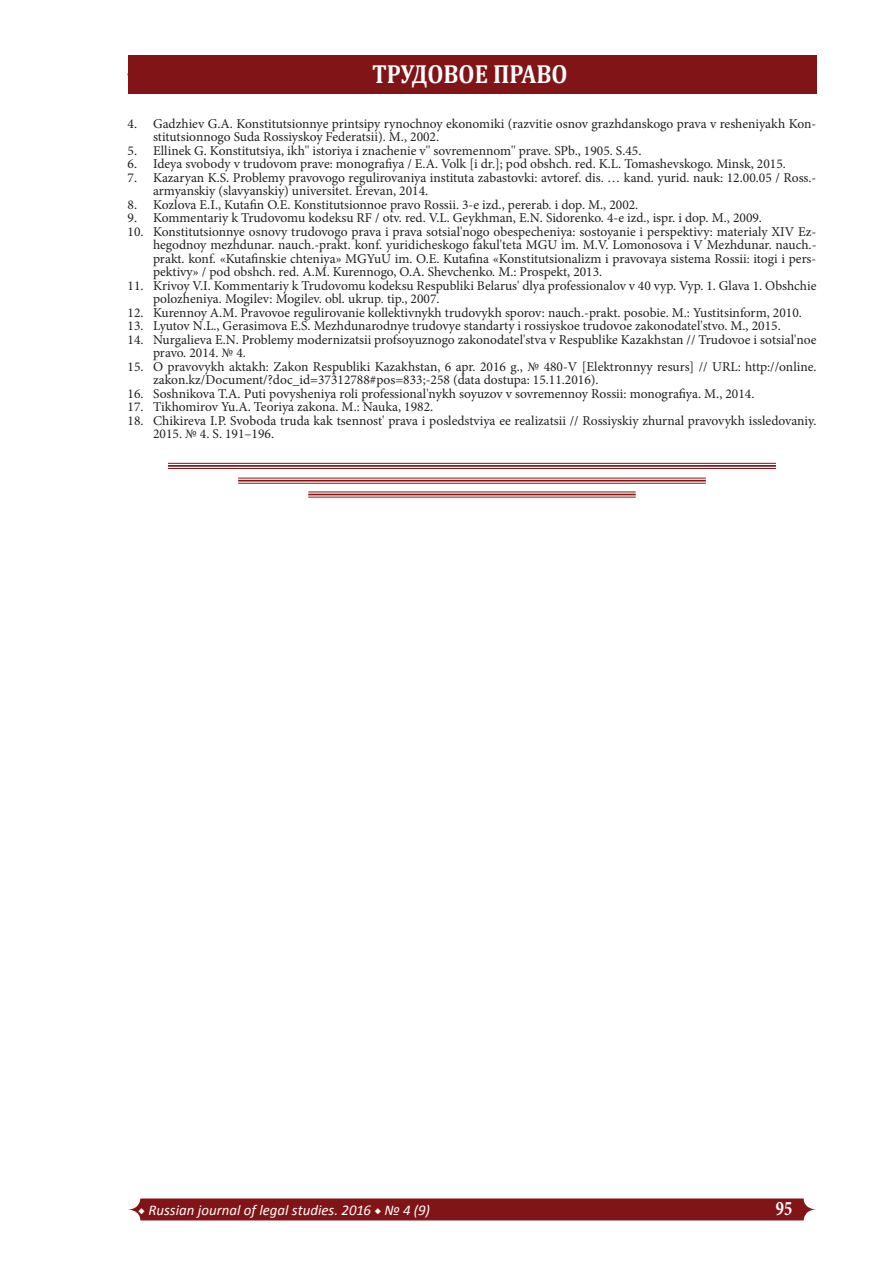
<style>
.page{position:relative;width:893px;height:1263px;background:#fff}
.page>*{position:absolute;margin:0;border:0;box-sizing:border-box;transform-origin:0 0}
.t1{font:700 26.25px "Cambria";color:#fff;scale:.88 1}
.t2{font:700 20.7px "Minion Pro";color:#fff;scale:.8 1}
.t3{font:italic 14.85px "Calibri";color:#fff}
.t4{font:13.5px/13.5px "Minion Pro";color:#231f20}
.s1{font-family:"Minion Pro";font-weight:700;font-style:normal}
</style>
<div class="page">
<svg style="left:128px;top:1198px;width:688px;height:22px;background:#871f22"></svg>
<div style="left:128px;top:55px;width:688px;height:39px;background:#811417"></div>
<hr style="left:168px;top:468px;width:608px;height:1px;background:#811417">
<hr style="left:168px;top:465px;width:608px;height:2px;background:#811417">
<hr style="left:168px;top:463px;width:608px;height:1px;background:#811417">
<hr style="left:238px;top:483px;width:468px;height:1px;background:#811417">
<hr style="left:238px;top:480px;width:468px;height:1px;background:#811417">
<hr style="left:238px;top:478px;width:468px;height:1px;background:#811417">
<hr style="left:308px;top:497px;width:328px;height:1px;background:#811417">
<hr style="left:308px;top:494px;width:328px;height:1px;background:#811417">
<hr style="left:308px;top:491px;width:328px;height:1px;background:#811417">
<h1 class="t1" style="left:372px;top:55px;width:224px">ТРУДОВОЕ ПРАВО</h1>
<p class="t4" style="left:153px;top:117px;width:665px;text-indent:-26px">4. Gadzhiev G.A. Konstitutsionnye printsipy rynochnoy ekonomiki (razvitie osnov grazhdanskogo prava v resheniyakh Kon&shy;stitutsionnogo Suda Rossiyskoy Federatsii). M., 2002.</p>
<p class="t4" style="left:128px;top:144px;width:515px">5. Ellinek G. Konstitutsіya, ikh'' istorіya i znachenіe v'' sovremennom'' prave. SPb., 1905. S.45.</p>
<p class="t4" style="left:128px;top:157px;width:660px">6. Ideya svobody v trudovom prave: monografiya / E.A. Volk [i dr.]; pod obshch. red. K.L. Tomashevskogo. Minsk, 2015.</p>
<p class="t4" style="left:153px;top:171px;width:665px;text-indent:-26px">7. Kazaryan K.S. Problemy pravovogo regulirovaniya instituta zabastovki: avtoref. dis. … kand. yurid. nauk: 12.00.05 / Ross.- armyanskiy (slavyanskiy) universitet. Erevan, 2014.</p>
<p class="t4" style="left:128px;top:198px;width:512px">8. Kozlova E.I., Kutafin O.E. Konstitutsionnoe pravo Rossii. 3-e izd., pererab. i dop. M., 2002.</p>
<p class="t4" style="left:128px;top:211px;width:636px">9. Kommentariy k Trudovomu kodeksu RF / otv. red. V.L. Geykhman, E.N. Sidorenko. 4-e izd., ispr. i dop. M., 2009.</p>
<p class="t4" style="left:153px;top:225px;width:665px;text-align:justify;text-indent:-26px">10. Konstitutsionnye osnovy trudovogo prava i prava sotsial'nogo obespecheniya: sostoyanie i perspektivy: materialy XIV Ez&shy;hegodnoy mezhdunar. nauch.-prakt. konf. yuridicheskogo fakul'teta MGU im. M.V. Lomonosova i V Mezhdunar. nauch.- prakt. konf. «Kutafinskie chteniya» MGYuU im. O.E. Kutafina «Konstitutsionalizm i pravovaya sistema Rossii: itogi i pers&shy;pektivy» / pod obshch. red. A.M. Kurennogo, O.A. Shevchenko. M.: Prospekt, 2013.</p>
<p class="t4" style="left:153px;top:279px;width:665px;text-indent:-26px">11. Krivoy V.I. Kommentariy k Trudovomu kodeksu Respubliki Belarus' dlya professionalov v 40 vyp. Vyp. 1. Glava 1. Obshchie polozheniya. Mogilev: Mogilev. obl. ukrup. tip., 2007.</p>
<p class="t4" style="left:128px;top:306px;width:676px">12. Kurennoy A.M. Pravovoe regulirovanie kollektivnykh trudovykh sporov: nauch.-prakt. posobie. M.: Yustitsinform, 2010.</p>
<p class="t4" style="left:128px;top:319px;width:655px">13. Lyutov N.L., Gerasimova E.S. Mezhdunarodnye trudovye standarty i rossiyskoe trudovoe zakonodatel'stvo. M., 2015.</p>
<p class="t4" style="left:153px;top:333px;width:665px;text-indent:-26px">14. Nurgalieva E.N. Problemy modernizatsii profsoyuznogo zakonodatel'stva v Respublike Kazakhstan // Trudovoe i sotsial'noe pravo. 2014. № 4.</p>
<p class="t4" style="left:153px;top:360px;width:665px;text-indent:-26px">15. O pravovykh aktakh: Zakon Respubliki Kazakhstan, 6 apr. 2016 g., № 480-V [Elektronnyy resurs] // URL: http://online. zakon.kz/Document/?doc_id=37312788#pos=833;-258 (data dostupa: 15.11.2016).</p>
<p class="t4" style="left:128px;top:387px;width:628px">16. Soshnikova T.A. Puti povysheniya roli professional'nykh soyuzov v sovremennoy Rossii: monografiya. M., 2014.</p>
<p class="t4" style="left:128px;top:400px;width:307px">17. Tikhomirov Yu.A. Teoriya zakona. M.: Nauka, 1982.</p>
<p class="t4" style="left:153px;top:414px;width:665px;text-indent:-26px">18. Chikireva I.P. Svoboda truda kak tsennost' prava i posledstviya ee realizatsii // Rossiyskiy zhurnal pravovykh issledovaniy.<br>2015. № 4. S. 191–196.</p>
<p class="t3" style="left:138px;top:1200px;width:293px"><span class="s1">◆</span> Russian journal of legal studies. 2016 <span class="s1">◆</span> № 4 (9)</p>
<h2 class="t2" style="left:776px;top:1194px;width:22px">95</h2>
</div>
